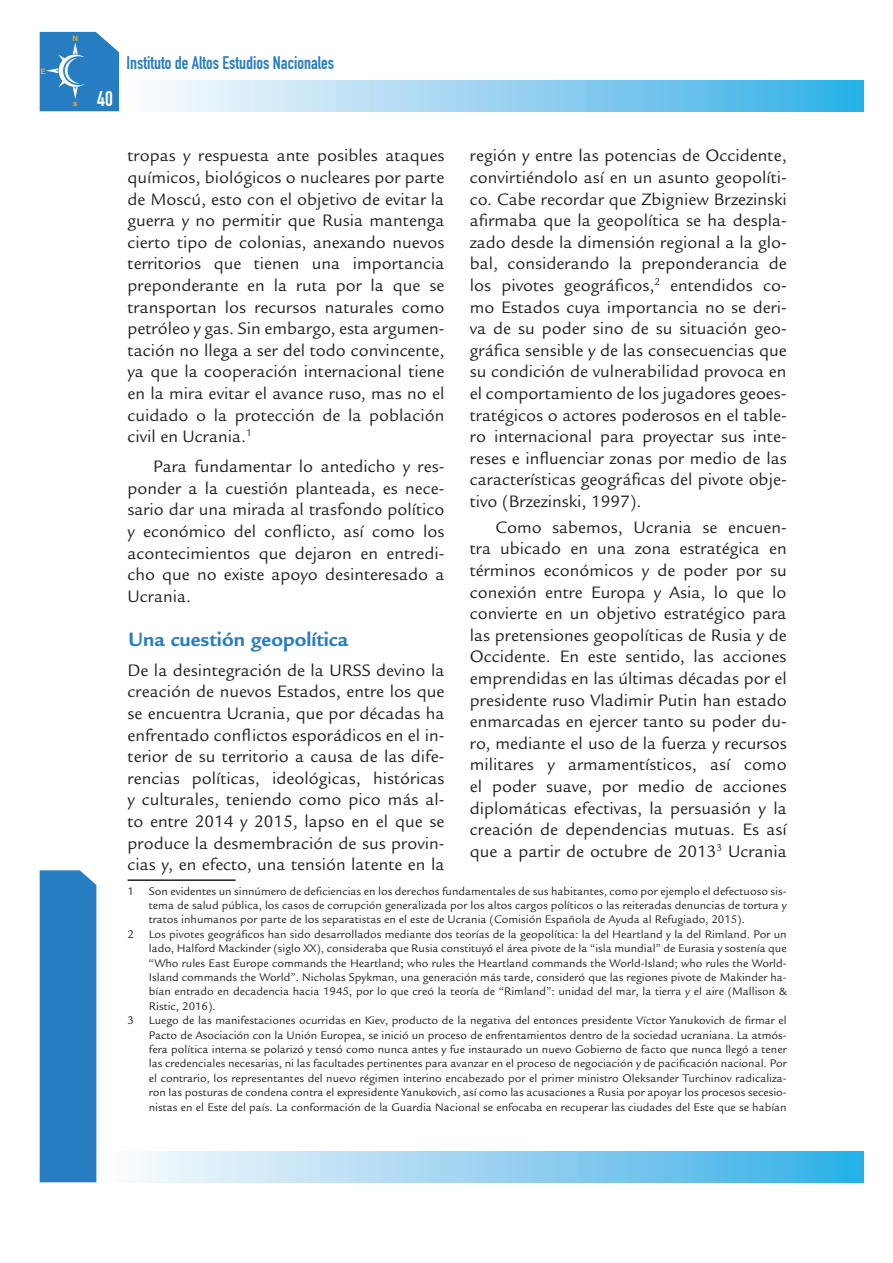
<style>
.page{position:relative;width:893px;height:1263px;background:#fff}
.page>*{position:absolute;margin:0;border:0;box-sizing:border-box;transform-origin:0 0}
.t1{font:700 21px "Legacy Sans Std";color:#277dc1}
.t2{font:21px "DIN Engschrift Std";color:#fff}
.t3{font:18px/21.6px "Legacy Sans Std";color:#231f20;text-align:justify}
.t4{font:18px "DIN Engschrift Std";color:#277dc1}
.t5{font:12px "Legacy Sans Std";color:#231f20}
.t6{font:700 7.5px "Helvetica";color:#faa633}
</style>
<div class="page">
<div style="left:119px;top:81px;width:745px;height:30px;background:linear-gradient(to right,#fffbfe,#32aee6)"></div>
<div style="left:96px;top:1152px;width:768px;height:30px;background:linear-gradient(to right,#fffbfe,#32aee6)"></div>
<div style="left:40px;top:870px;width:56px;height:312px;background:#277dc1"></div>
<svg style="left:40px;top:32px;width:79px;height:79px;background:#3b89c6"></svg>
<hr style="left:128px;top:879px;width:108px;height:2px;background:#231f20">
<p class="t6" style="left:40px;top:65px;width:7px">E</p>
<p class="t6" style="left:73px;top:33px;width:7px">N</p>
<p class="t6" style="left:73px;top:97px;width:6px">s</p>
<p class="t2" style="left:97px;top:87px;width:17px">40</p>
<p class="t4" style="left:126px;top:52px;width:209px">Instituto de Altos Estudios Nacionales</p>
<p class="t3" style="left:128px;top:145px;width:318px">tropas y respuesta ante posibles ataques químicos, biológicos o nucleares por parte de Moscú, esto con el objetivo de evitar la guerra y no permitir que Rusia mantenga cierto tipo de colonias, anexando nuevos territorios que tienen una importancia preponderante en la ruta por la que se transportan los recursos naturales como petróleo y gas. Sin embargo, esta argumen&shy;tación no llega a ser del todo convincente, ya que la cooperación internacional tiene en la mira evitar el avance ruso, mas no el cuidado o la protección de la población civil en Ucrania.<sup>1</sup></p>
<p class="t3" style="left:128px;top:456px;width:318px;text-indent:26px">Para fundamentar lo antedicho y res&shy;ponder a la cuestión planteada, es nece&shy;sario dar una mirada al trasfondo político y económico del conflicto, así como los acontecimientos que dejaron en entredi&shy;cho que no existe apoyo desinteresado a Ucrania.</p>
<p class="t1" style="left:128px;top:627px;width:222px">Una cuestión geopolítica</p>
<p class="t3" style="left:128px;top:659px;width:318px">De la desintegración de la URSS devino la creación de nuevos Estados, entre los que se encuentra Ucrania, que por décadas ha enfrentado conflictos esporádicos en el in&shy;terior de su territorio a causa de las dife&shy;rencias políticas, ideológicas, históricas y culturales, teniendo como pico más al&shy;to entre 2014 y 2015, lapso en el que se produce la desmembración de sus provin&shy;cias y, en efecto, una tensión latente en la</p>
<p class="t5" style="left:128px;top:884px;width:660px">1 Son evidentes un sinnúmero de deficiencias en los derechos fundamentales de sus habitantes, como por ejemplo el defectuoso sis-</p>
<p class="t5" style="left:149px;top:898px;width:639px">tema de salud pública, los casos de corrupción generalizada por los altos cargos políticos o las reiteradas denuncias de tortura y</p>
<p class="t5" style="left:149px;top:913px;width:598px">tratos inhumanos por parte de los separatistas en el este de Ucrania (Comisión Española de Ayuda al Refugiado, 2015).</p>
<p class="t5" style="left:128px;top:927px;width:660px">2 Los pivotes geográficos han sido desarrollados mediante dos teorías de la geopolítica: la del Heartland y la del Rimland. Por un</p>
<p class="t5" style="left:149px;top:942px;width:639px">lado, Halford Mackinder (siglo XX), consideraba que Rusia constituyó el área pivote de la “isla mundial” de Eurasia y sostenía que</p>
<p class="t5" style="left:149px;top:956px;width:639px">“Who rules East Europe commands the Heartland; who rules the Heartland commands the World-Island; who rules the World-</p>
<p class="t5" style="left:149px;top:970px;width:639px">Island commands the World”. Nicholas Spykman, una generación más tarde, consideró que las regiones pivote de Makinder ha-</p>
<p class="t5" style="left:149px;top:985px;width:639px">bían entrado en decadencia hacia 1945, por lo que creó la teoría de “Rimland”: unidad del mar, la tierra y el aire (Mallison &amp;</p>
<p class="t5" style="left:149px;top:999px;width:68px">Ristic, 2016).</p>
<p class="t5" style="left:128px;top:1014px;width:661px">3 Luego de las manifestaciones ocurridas en Kiev, producto de la negativa del entonces presidente Víctor Yanukovich de firmar el</p>
<p class="t5" style="left:149px;top:1028px;width:639px">Pacto de Asociación con la Unión Europea, se inició un proceso de enfrentamientos dentro de la sociedad ucraniana. La atmós-</p>
<p class="t5" style="left:149px;top:1042px;width:639px">fera política interna se polarizó y tensó como nunca antes y fue instaurado un nuevo Gobierno de facto que nunca llegó a tener</p>
<p class="t5" style="left:149px;top:1057px;width:639px">las credenciales necesarias, ni las facultades pertinentes para avanzar en el proceso de negociación y de pacificación nacional. Por</p>
<p class="t5" style="left:149px;top:1071px;width:639px">el contrario, los representantes del nuevo régimen interino encabezado por el primer ministro Oleksander Turchinov radicaliza-</p>
<p class="t5" style="left:149px;top:1086px;width:639px">ron las posturas de condena contra el expresidente Yanukovich, así como las acusaciones a Rusia por apoyar los procesos secesio-</p>
<p class="t5" style="left:149px;top:1100px;width:639px">nistas en el Este del país. La conformación de la Guardia Nacional se enfocaba en recuperar las ciudades del Este que se habían</p>
<p class="t3" style="left:470px;top:145px;width:318px">región y entre las potencias de Occidente, convirtiéndolo así en un asunto geopolíti&shy;co. Cabe recordar que Zbigniew Brzezinski afirmaba que la geopolítica se ha despla&shy;zado desde la dimensión regional a la glo&shy;bal, considerando la preponderancia de los pivotes geográficos,<sup>2</sup> entendidos co&shy;mo Estados cuya importancia no se deri&shy;va de su poder sino de su situación geo&shy;gráfica sensible y de las consecuencias que su condición de vulnerabilidad provoca en el comportamiento de los jugadores geoes&shy;tratégicos o actores poderosos en el table&shy;ro internacional para proyectar sus inte&shy;reses e influenciar zonas por medio de las características geográficas del pivote obje&shy;tivo (Brzezinski, 1997).</p>
<p class="t3" style="left:470px;top:516px;width:318px;text-indent:26px">Como sabemos, Ucrania se encuen&shy;tra ubicado en una zona estratégica en términos económicos y de poder por su conexión entre Europa y Asia, lo que lo convierte en un objetivo estratégico para las pretensiones geopolíticas de Rusia y de Occidente. En este sentido, las acciones emprendidas en las últimas décadas por el presidente ruso Vladimir Putin han estado enmarcadas en ejercer tanto su poder du&shy;ro, mediante el uso de la fuerza y recursos militares y armamentísticos, así como el poder suave, por medio de acciones diplomáticas efectivas, la persuasión y la creación de dependencias mutuas. Es así que a partir de octubre de 2013<sup>3</sup> Ucrania</p>
</div>
